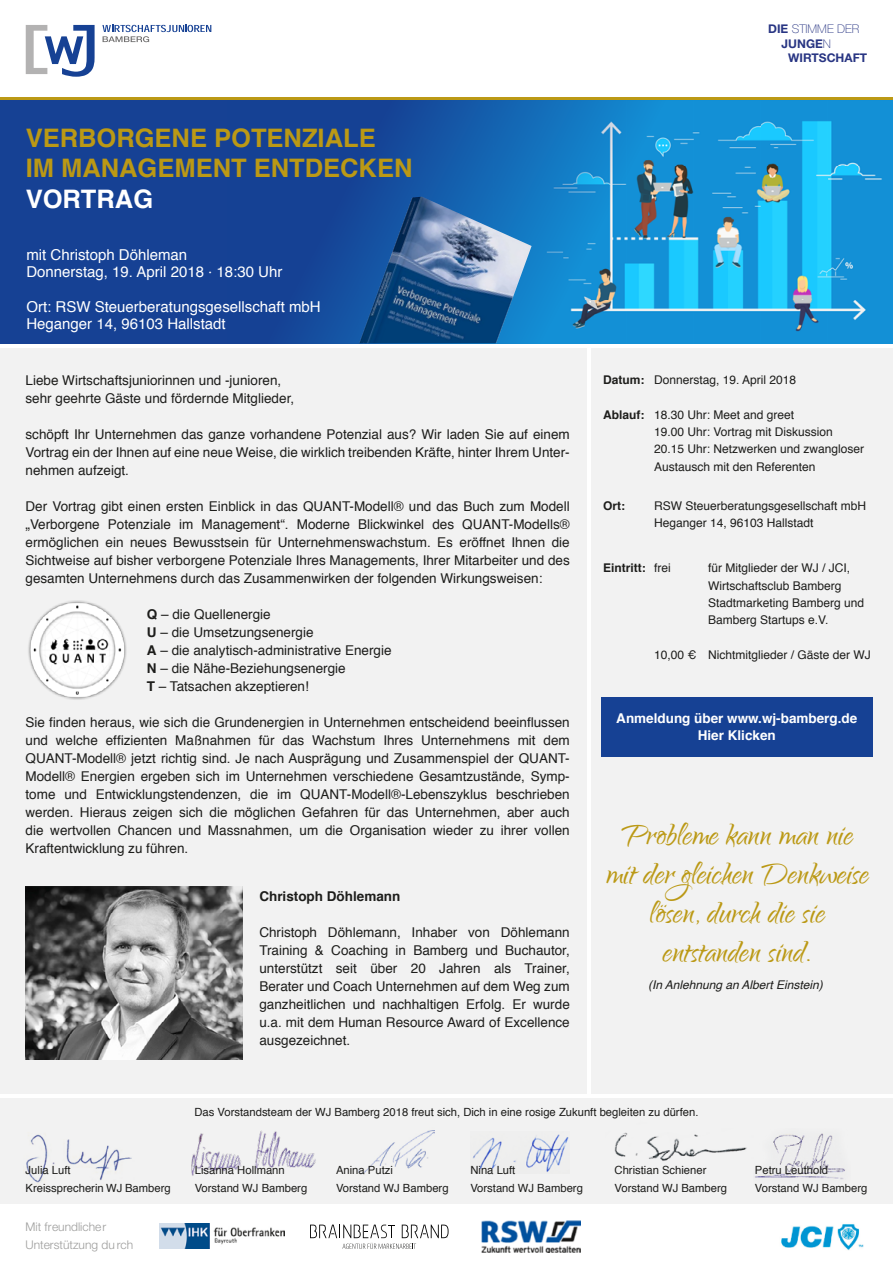
<style>
.page{position:relative;width:893px;height:1263px;background:#fff}
.page>*{position:absolute;margin:0;border:0;box-sizing:border-box;transform-origin:0 0}
.t1{font:39px/39px "Qwigley";color:#bb9915;text-align:center}
.t2{font:700 25.5px/30.6px "Helvetica";color:#bb9915}
.t3{font:700 25.5px "Helvetica";color:#fff}
.t4{font:15px/17.2px "Helvetica";color:#fff}
.t5{font:13.5px/18px "Helvetica";color:#1d1d1b;text-align:justify}
.t6{font:700 13.5px/17.2px "Helvetica";color:#fff;text-align:center}
.t7{font:700 13.5px "Helvetica";color:#1d1d1b}
.t8{font:12px/17.2px "Helvetica";color:#1d1d1b}
.t9{font:300 12px/18px "Helvetica Neue LT Std";color:#9d9d9c}
.t10{font:italic 12px "Helvetica";color:#1d1d1b}
.t11{font:700 12px "Helvetica";color:#1d1d1b}
.t12{font:700 12px "Helvetica Neue LT Std";color:#283583}
.t13{font:100 12px "Helvetica Neue LT Std";color:#283583}
.t14{font:11.25px/17.2px "Helvetica";color:#1d1d1b}
.s1{font-family:"Frutiger"}
.s2{font-weight:700}
.s3{font-weight:100}
</style>
<div class="page">
<svg style="left:26px;top:25px;width:69px;height:52px"></svg>
<svg style="left:102px;top:25px;width:109px;height:17px"></svg>
<div style="left:0;top:97px;width:893px;height:247px;background:#164194"></div>
<img style="left:227px;top:99px;width:666px;height:244px">
<hr style="left:0;top:97px;width:893px;height:2px;background:#bb9915">
<div style="left:0;top:349px;width:587px;height:745px;background:#f2f2f2"></div>
<div style="left:591px;top:349px;width:302px;height:745px;background:#f2f2f2"></div>
<div style="left:0;top:1098px;width:893px;height:106px;background:#f2f2f2"></div>
<img style="left:358px;top:1130px;width:77px;height:44px">
<img style="left:781px;top:1224px;width:83px;height:26px">
<img style="left:159px;top:1223px;width:126px;height:26px">
<svg style="left:310px;top:1224px;width:139px;height:25px"></svg>
<img style="left:26px;top:1134px;width:106px;height:51px">
<img style="left:191px;top:1130px;width:125px;height:46px">
<img style="left:614px;top:1132px;width:133px;height:29px">
<img style="left:755px;top:1133px;width:91px;height:47px">
<img style="left:472px;top:1134px;width:97px;height:39px">
<img style="left:359px;top:197px;width:173px;height:146px">
<img style="left:26px;top:887px;width:216px;height:172px">
<img style="left:28px;top:600px;width:99px;height:100px">
<div style="left:601px;top:697px;width:272px;height:60px;background:#164194"></div>
<img style="left:481px;top:1220px;width:99px;height:33px">
<h2 class="t2" style="left:26px;top:123px;width:388px">VERBORGENE POTENZIALE<br>IM MANAGEMENT ENTDECKEN</h2>
<h2 class="t3" style="left:26px;top:178px;width:129px">VORTRAG</h2>
<p class="t4" style="left:26px;top:246px;width:258px">mit Christoph Döhleman<br>Donnerstag, 19. April 2018 <span class="s1">·</span> 18:30 Uhr</p>
<p class="t4" style="left:26px;top:298px;width:296px">Ort: RSW Steuerberatungsgesellschaft mbH<br>Heganger 14, 96103 Hallstadt</p>
<p class="t5" style="left:26px;top:372px;width:270px">Liebe Wirtschaftsjuniorinnen und -junioren, sehr geehrte Gäste und fördernde Mitglieder,</p>
<p class="t5" style="left:26px;top:426px;width:546px">schöpft Ihr Unternehmen das ganze vorhandene Potenzial aus? Wir laden Sie auf einem Vortrag ein der Ihnen auf eine neue Weise, die wirklich treibenden Kräfte, hinter Ihrem Unter&shy;nehmen aufzeigt.</p>
<p class="t5" style="left:26px;top:498px;width:546px">Der Vortrag gibt einen ersten Einblick in das QUANT-Modell® und das Buch zum Modell „Verborgene Potenziale im Management“. Moderne Blickwinkel des QUANT-Modells® ermöglichen ein neues Bewusstsein für Unternehmenswachstum. Es eröffnet Ihnen die Sichtweise auf bisher verborgene Potenziale Ihres Managements, Ihrer Mitarbeiter und des gesamten Unternehmens durch das Zusammenwirken der folgenden Wirkungsweisen:</p>
<p class="t5" style="left:147px;top:606px;width:246px;text-align:left"><span class="s2">Q</span> – die Quellenergie<br><span class="s2">U</span> – die Umsetzungsenergie<br><span class="s2">A</span> – die analytisch-administrative Energie<br><span class="s2">N</span> – die Nähe-Beziehungsenergie<br><span class="s2">T</span> – Tatsachen akzeptieren!</p>
<p class="t5" style="left:26px;top:714px;width:546px">Sie finden heraus, wie sich die Grundenergien in Unternehmen entscheidend beeinflussen und welche effizienten Maßnahmen für das Wachstum Ihres Unternehmens mit dem QUANT-Modell® jetzt richtig sind. Je nach Ausprägung und Zusammenspiel der QUANT-Modell® Energien ergeben sich im Unternehmen verschiedene Gesamtzustände, Symp&shy;tome und Entwicklungstendenzen, die im QUANT-Modell®-Lebenszyklus beschrieben werden. Hieraus zeigen sich die möglichen Gefahren für das Unternehmen, aber auch die wertvollen Chancen und Massnahmen, um die Organisation wieder zu ihrer vollen Kraftentwicklung zu führen.</p>
<p class="t7" style="left:259px;top:885px;width:143px">Christoph Döhlemann</p>
<p class="t5" style="left:259px;top:923px;width:312px">Christoph Döhlemann, Inhaber von Döhlemann Training &amp; Coaching in Bamberg und Buchautor, unterstützt seit über 20 Jahren als Trainer, Berater und Coach Unternehmen auf dem Weg zum ganzheitlichen und nachhaltigen Erfolg. Er wurde u.a. mit dem Human Resource Award of Excellence ausgezeichnet.</p>
<p class="t13" style="left:768px;top:22px;width:93px"><span class="s2">DIE</span> STIMME DER</p>
<p class="t12" style="left:781px;top:36px;width:51px">JUNGE<span class="s3">N</span></p>
<p class="t12" style="left:788px;top:50px;width:80px">WIRTSCHAFT</p>
<p class="t11" style="left:603px;top:370px;width:43px">Datum:</p>
<p class="t11" style="left:603px;top:405px;width:43px">Ablauf:</p>
<p class="t8" style="left:654px;top:372px;width:144px">Donnerstag, 19. April 2018</p>
<p class="t8" style="left:654px;top:406px;width:212px">18.30 Uhr: Meet and greet<br>19.00 Uhr: Vortrag mit Diskussion<br>20.15 Uhr: Netzwerken und zwangloser<br>Austausch mit den Referenten</p>
<p class="t11" style="left:603px;top:496px;width:23px">Ort:</p>
<p class="t8" style="left:654px;top:497px;width:214px">RSW Steuerberatungsgesellschaft mbH<br>Heganger 14, 96103 Hallstadt</p>
<p class="t11" style="left:603px;top:558px;width:44px">Eintritt:</p>
<p class="t8" style="left:654px;top:560px;width:18px">frei</p>
<p class="t8" style="left:708px;top:560px;width:158px">für Mitglieder der WJ / JCI,<br>Wirtschaftsclub Bamberg<br>Stadtmarketing Bamberg und<br>Bamberg Startups e.V.</p>
<p class="t8" style="left:654px;top:646px;width:218px">10,00 € Nichtmitglieder / Gäste der WJ</p>
<p class="t6" style="left:616px;top:710px;width:243px">Anmeldung über www.wj-bamberg.de<br>Hier Klicken</p>
<h1 class="t1" style="left:606px;top:818px;width:264px">Probleme kann man nie mit der gleichen Denkweise lösen, durch die sie entstanden sind.</h1>
<p class="t10" style="left:648px;top:975px;width:176px">(In Anlehnung an Albert Einstein)</p>
<p class="t14" style="left:194px;top:1104px;width:505px">Das Vorstandsteam der WJ Bamberg 2018 freut sich, Dich in eine rosige Zukunft begleiten zu dürfen.</p>
<p class="t14" style="left:195px;top:1162px;width:114px">Lisanna Hollmann<br>Vorstand WJ Bamberg</p>
<p class="t14" style="left:615px;top:1162px;width:114px">Christian Schiener<br>Vorstand WJ Bamberg</p>
<p class="t14" style="left:26px;top:1162px;width:147px">Julia Luft<br>Kreissprecherin WJ Bamberg</p>
<p class="t14" style="left:336px;top:1162px;width:114px">Anina Putzi<br>Vorstand WJ Bamberg</p>
<p class="t14" style="left:470px;top:1162px;width:114px">Nina Luft<br>Vorstand WJ Bamberg</p>
<p class="t14" style="left:755px;top:1162px;width:114px">Petru Leuthold<br>Vorstand WJ Bamberg</p>
<p class="t9" style="left:26px;top:1217px;width:109px">Mit freundlicher<br>Unterstützung du rch</p>
</div>
